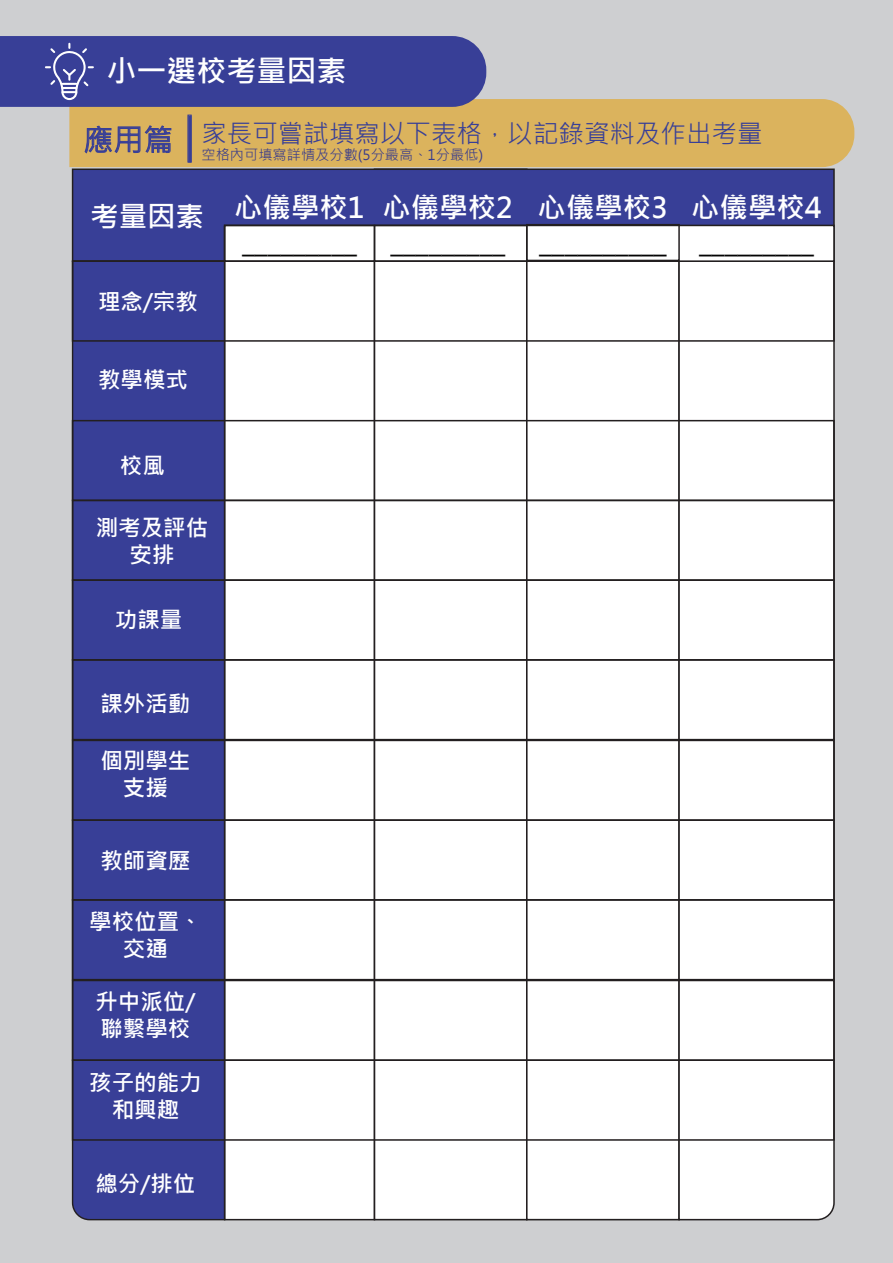
<style>
.page{position:relative;width:893px;height:1263px;background:#cecfd1}
.page>*{position:absolute;margin:0;border:0;box-sizing:border-box;transform-origin:0 0}
.t1{font:700 30px "Microsoft Jheng Hei";color:#fff}
.t2{font:30px "Microsoft Jheng Hei";color:#383f97}
.t3{font:700 28.5px "Microsoft Jheng Hei";color:#fff}
.t4{font:700 28.5px "Microsoft Jheng Hei";color:#030303}
.t5{font:700 28.5px "Microsoft Jheng Hei";color:#050403}
.t6{font:700 28.5px "Microsoft Jheng Hei";color:#080707}
.t7{font:25.5px "Microsoft Jheng Hei";color:#383f97}
.t8{font:700 22.5px/27px "Microsoft Jheng Hei";color:#fff;text-align:center}
.t9{font:14.25px "Microsoft Jheng Hei";color:#393c8c}
.s1{font-size:43.5px}
</style>
<div class="page">
<div style="left:75px;top:225px;width:149px;height:34px;background:#383f97"></div>
<div style="left:224px;top:224px;width:151px;height:996px;background:#fff"></div>
<div style="left:374px;top:168px;width:154px;height:1052px;background:#fff;border:2px solid #231f20"></div>
<div style="left:526px;top:172px;width:154px;height:1048px;background:#fff;border:2px solid #231f20"></div>
<div style="left:677px;top:263px;width:158px;height:958px;background:#fff"></div>
<div style="left:73px;top:169px;width:761px;height:56px;background:#383f97"></div>
<div style="left:72px;top:260px;width:763px;height:82px;border:2px solid #231f20"></div>
<div style="left:72px;top:420px;width:763px;height:81px;border:2px solid #231f20"></div>
<div style="left:72px;top:500px;width:763px;height:81px;border:2px solid #231f20"></div>
<div style="left:72px;top:579px;width:763px;height:82px;border:2px solid #231f20"></div>
<div style="left:72px;top:659px;width:763px;height:81px;border:2px solid #231f20"></div>
<div style="left:72px;top:740px;width:763px;height:81px;border:2px solid #231f20"></div>
<div style="left:72px;top:819px;width:763px;height:82px;border:2px solid #231f20"></div>
<div style="left:72px;top:899px;width:763px;height:81px;border:2px solid #231f20"></div>
<div style="left:72px;top:980px;width:763px;height:81px;border:2px solid #231f20"></div>
<div style="left:72px;top:1059px;width:763px;height:82px;border:2px solid #231f20"></div>
<div style="left:71px;top:260px;width:155px;height:961px;background:#383f97"></div>
<div style="left:72px;top:168px;width:763px;height:94px;border:2px solid #231f20"></div>
<div style="left:69px;top:99px;width:785px;height:68px;background:#dbb35d"></div>
<div style="left:0;top:36px;width:486px;height:71px;background:#383f97"></div>
<svg style="left:84px;top:125px;width:88px;height:29px;background:#9c8672"></svg>
<div style="left:188px;top:115px;width:4px;height:47px;border:1px solid #383f97"></div>
<div style="left:224px;top:225px;width:611px;height:37px;background:#fff;border:2px solid #231f20"></div>
<div style="left:224px;top:225px;width:151px;height:37px;border:2px solid #231f20"></div>
<div style="left:374px;top:225px;width:153px;height:37px;border:2px solid #231f20"></div>
<div style="left:526px;top:224px;width:154px;height:37px;border:2px solid #231f20"></div>
<h1 class="t1" style="left:107px;top:52px;width:241px">小一選校考量因素</h1>
<h1 class="t2" style="left:83px;top:121px;width:113px">應用篇 <span class="s1">|</span></h1>
<p class="t7" style="left:201px;top:118px;width:562px">家長可嘗試填寫以下表格，以記錄資料及作出考量</p>
<p class="t9" style="left:201px;top:146px;width:283px">空格內可填寫詳情及分數(5分最高、1分最低)</p>
<p class="t3" style="left:234px;top:190px;width:132px">心儀學校1</p>
<p class="t5" style="left:242px;top:224px;width:116px">_________</p>
<p class="t3" style="left:382px;top:190px;width:132px">心儀學校2</p>
<p class="t6" style="left:390px;top:224px;width:116px">_________</p>
<p class="t3" style="left:538px;top:190px;width:132px">心儀學校3</p>
<p class="t4" style="left:539px;top:224px;width:129px">__________</p>
<p class="t3" style="left:691px;top:190px;width:132px">心儀學校4</p>
<p class="t4" style="left:699px;top:224px;width:116px">_________</p>
<p class="t3" style="left:90px;top:198px;width:115px">考量因素</p>
<p class="t8" style="left:98px;top:288px;width:101px">理念/宗教</p>
<p class="t8" style="left:98px;top:366px;width:91px">教學模式</p>
<p class="t8" style="left:120px;top:452px;width:46px">校風</p>
<p class="t8" style="left:96px;top:515px;width:114px">測考及評估安排</p>
<p class="t8" style="left:115px;top:606px;width:69px">功課量</p>
<p class="t8" style="left:100px;top:690px;width:91px">課外活動</p>
<p class="t8" style="left:100px;top:747px;width:91px">個別學生支援</p>
<p class="t8" style="left:100px;top:847px;width:91px">教師資歷</p>
<p class="t8" style="left:89px;top:908px;width:114px">學校位置、交通</p>
<p class="t8" style="left:95px;top:988px;width:101px;text-align:left">升中派位/聯繫學校</p>
<p class="t8" style="left:89px;top:1069px;width:114px">孩子的能力和興趣</p>
<p class="t8" style="left:95px;top:1170px;width:101px">總分/排位</p>
</div>
